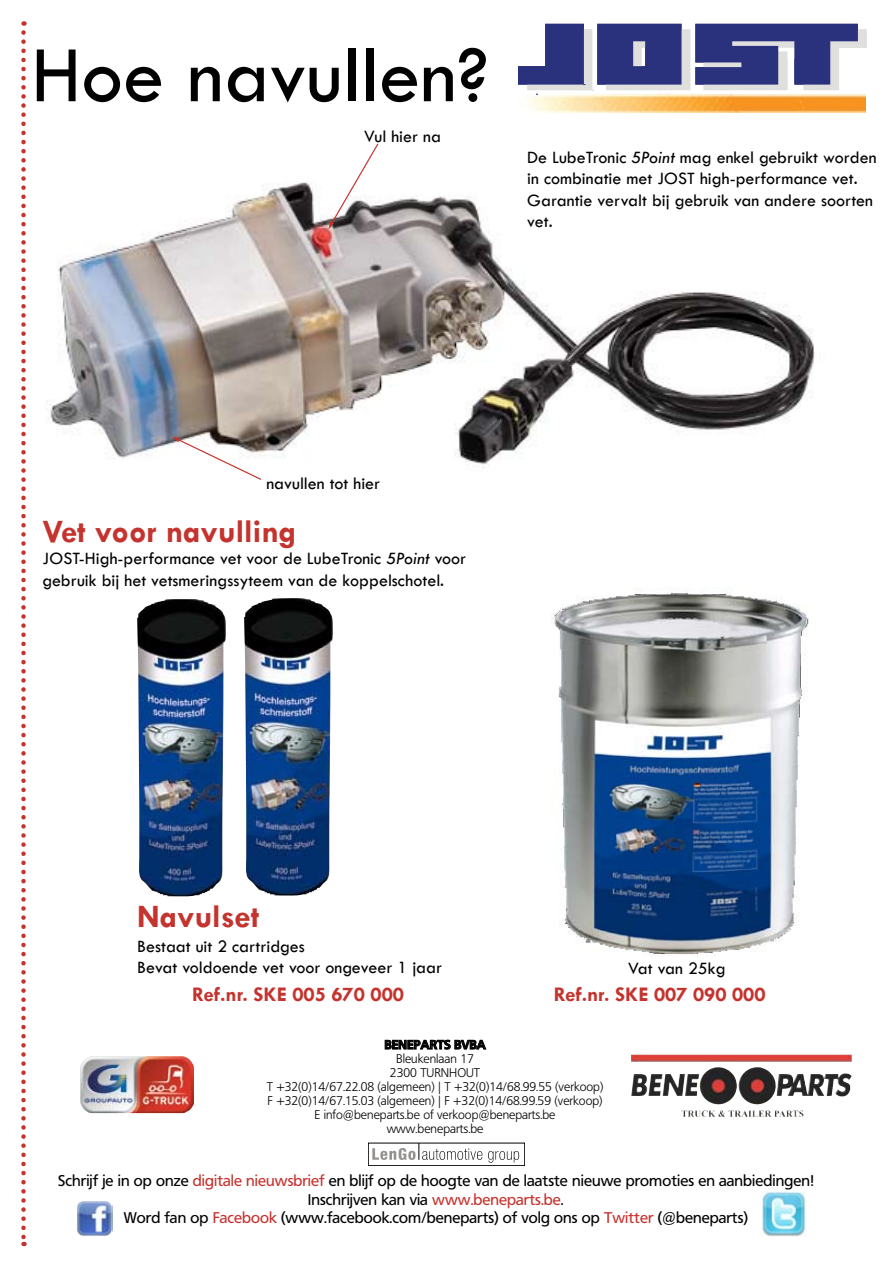
<style>
.page{position:relative;width:893px;height:1263px;background:#fff}
.page>*{position:absolute;margin:0;border:0;box-sizing:border-box;transform-origin:0 0}
.t1{font:83.1px "Tw Cen";color:#000}
.t2{font:700 33px "Tw Cen";color:#c5332e}
.t3{font:700 21px "Tw Cen";color:#c5332e}
.t4{font:18px/21.6px "Tw Cen";color:#000}
.t5{font:15.45px/18.5px "Frutiger BSK55 Roman";color:#000;text-align:center}
.t6{font:300 12.45px/14.1px "Frutiger BSK45";color:#000;text-align:center}
.t7{font:700 12.45px "Frutiger BSK65";color:#000}
.s1{font-style:italic}
.s2{color:#c5332e}
</style>
<div class="page">
<img style="left:47px;top:182px;width:768px;height:286px">
<svg style="left:21px;top:32px;width:5px;height:1214px"></svg>
<svg style="left:328px;top:143px;width:52px;height:86px"></svg>
<svg style="left:172px;top:436px;width:91px;height:44px"></svg>
<img style="left:244px;top:598px;width:89px;height:298px">
<img style="left:551px;top:588px;width:258px;height:369px">
<img style="left:137px;top:599px;width:89px;height:297px">
<svg style="left:384px;top:1040px;width:102px;height:10px"></svg>
<img style="left:631px;top:1055px;width:221px;height:49px">
<img style="left:80px;top:1056px;width:114px;height:57px">
<div style="left:368px;top:1143px;width:157px;height:23px;border:1px solid #000"></div>
<svg style="left:488px;top:1151px;width:31px;height:12px"></svg>
<svg style="left:372px;top:1143px;width:110px;height:17px"></svg>
<img style="left:527px;top:95px;width:339px;height:17px">
<svg style="left:518px;top:24px;width:349px;height:71px"></svg>
<img style="left:77px;top:1201px;width:36px;height:35px">
<img style="left:761px;top:1192px;width:45px;height:44px">
<h1 class="t1" style="left:31px;top:25px;width:459px">Hoe navullen?</h1>
<p class="t4" style="left:364px;top:126px;width:78px">Vul hier na</p>
<p class="t4" style="left:527px;top:146px;width:351px">De LubeTronic <span class="s1">5Point</span> mag enkel gebruikt worden in combinatie met JOST high-performance vet.<br>Garantie vervalt bij gebruik van andere soorten vet.</p>
<p class="t4" style="left:266px;top:472px;width:115px">navullen tot hier</p>
<h2 class="t2" style="left:43px;top:511px;width:255px">Vet voor navulling</h2>
<p class="t4" style="left:43px;top:548px;width:425px">JOST-High-performance vet voor de LubeTronic <span class="s1">5Point</span> voor gebruik bij het vetsmeringssyteem van de koppelschotel.</p>
<h2 class="t2" style="left:137px;top:896px;width:124px">Navulset</h2>
<p class="t4" style="left:137px;top:935px;width:307px">Bestaat uit 2 cartridges<br>Bevat voldoende vet voor ongeveer 1 jaar</p>
<p class="t3" style="left:192px;top:982px;width:213px">Ref.nr. SKE 005 670 000</p>
<p class="t4" style="left:628px;top:958px;width:99px">Vat van 25kg</p>
<p class="t3" style="left:554px;top:982px;width:213px">Ref.nr. SKE 007 090 000</p>
<p class="t7" style="left:384px;top:1037px;width:103px">BENEPARTS BVBA</p>
<p class="t6" style="left:267px;top:1052px;width:338px">Bleukenlaan 17<br>2300 TURNHOUT<br>T +32(0)14/67.22.08 (algemeen) | T +32(0)14/68.99.55 (verkoop)<br>F +32(0)14/67.15.03 (algemeen) | F +32(0)14/68.99.59 (verkoop)<br>E info@beneparts.be of verkoop@beneparts.be www.beneparts.be</p>
<p class="t5" style="left:58px;top:1172px;width:757px">Schrijf je in op onze <span class="s2">digitale nieuwsbrief</span> en blijf op de hoogte van de laatste nieuwe promoties en aanbiedingen!<br>Inschrijven kan via <span class="s2">www.beneparts.be</span>.<br>Word fan op <span class="s2">Facebook</span> (www.facebook.com/beneparts) of volg ons op <span class="s2">Twitter</span> (@beneparts)</p>
</div>
